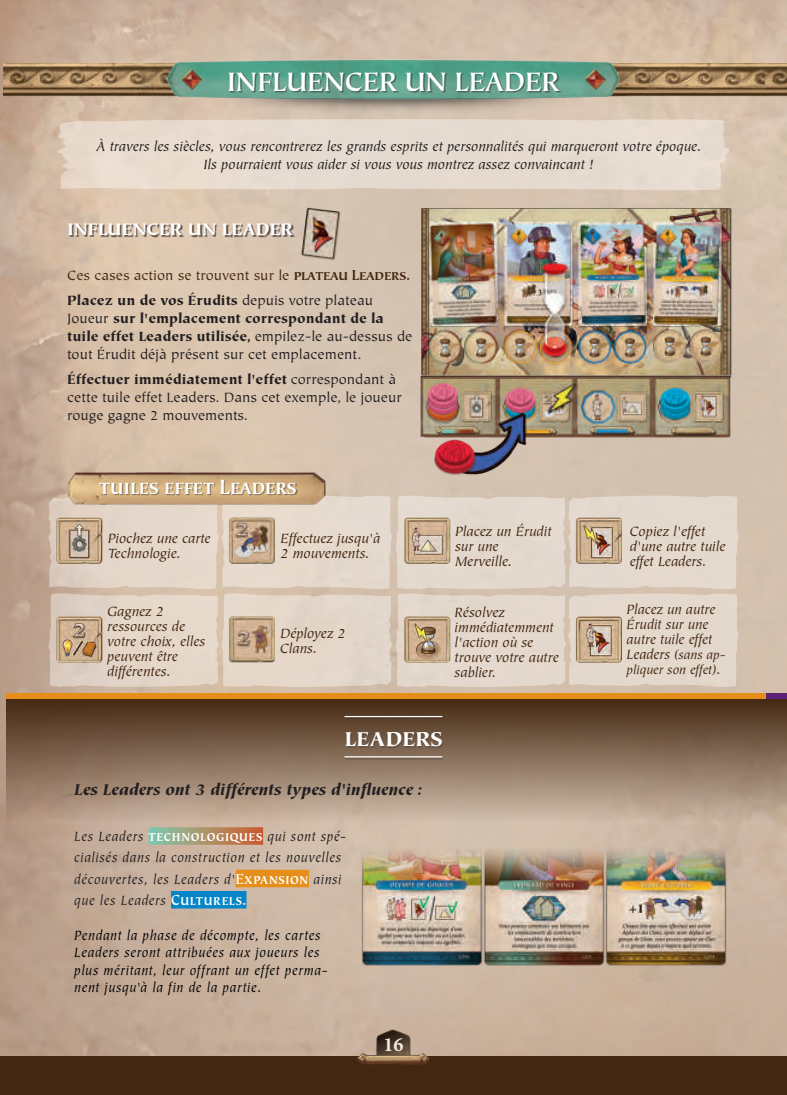
<style>
.page{position:relative;width:787px;height:1095px;background:#fff}
.page>*{position:absolute;margin:0;border:0;box-sizing:border-box;transform-origin:0 0}
.t1{font:700 27.5px "Tiepolo SCEF";letter-spacing:.02em;color:#fff}
.t2{font:900 22.5px "Tiepolo";color:#fff}
.t3{font:700 21.25px "Tiepolo SCEF";color:#fff}
.t4{font:700 20px "Minion Pro";color:#f6ead7}
.t5{font:900 18.75px "Tiepolo";color:#fff}
.t6{font:italic 900 17.5px "Tiepolo";color:#231f20}
.t7{font:italic 15px/15px "Tiepolo";color:#432711}
.t8{font:15px/18px "Tiepolo";color:#231f20}
.t9{font:italic 15px/18px "Tiepolo";color:#231f20;text-align:center}
.t10{font:italic 15px/21.2px "Tiepolo";letter-spacing:.045em;color:#231f20;scale:.92 1}
.t11{font:italic 15px/17.5px "Tiepolo";letter-spacing:.045em;color:#000;scale:.92 1}
.t12{font:15px/25.1px "Tiepolo";color:#432711}
.t13{font:italic 13.75px/15px "Tiepolo";color:#432711}
.s1{font-family:"Tiepolo SCEF";font-weight:700}
.s2{font-weight:900;color:#231f20}
.s3{color:#231f20}
.s4{font-weight:900}
.s5{font-family:"Tiepolo SCEF";font-weight:700;font-style:normal;color:#fff}
.s6{font-size:15px}
</style>
<div class="page">
<img style="left:0;top:0;width:787px;height:1056px">
<div style="left:0;top:1056px;width:787px;height:39px;background:#432711"></div>
<img style="left:349px;top:1021px;width:89px;height:43px">
<svg style="left:7px;top:699px;width:758px;height:122px"></svg>
<div style="left:766px;top:697px;width:21px;height:124px;background:linear-gradient(to bottom,#442813,#c7b29d)"></div>
<div style="left:7px;top:693px;width:758px;height:6px;background:#e58e19"></div>
<div style="left:766px;top:693px;width:21px;height:6px;background:#5e2178"></div>
<img style="left:4px;top:63px;width:783px;height:48px">
<img style="left:162px;top:55px;width:462px;height:61px">
<img style="left:174px;top:63px;width:34px;height:34px">
<img style="left:577px;top:63px;width:34px;height:34px">
<div style="left:229px;top:73px;width:333px;height:20px;background:#231f20;opacity:.5"></div>
<div style="left:57px;top:119px;width:673px;height:71px;background:#e7dbcf"></div>
<svg style="left:48px;top:495px;width:690px;height:192px"></svg>
<div style="left:69px;top:224px;width:226px;height:14px;background:#231f20;opacity:.7"></div>
<div style="left:345px;top:717px;width:99px;height:42px;background:#231f20;opacity:.3"></div>
<hr style="left:344px;top:716px;width:98px;height:1px;background:#fff">
<hr style="left:344px;top:756px;width:98px;height:1px;background:#fff">
<div style="left:149px;top:827px;width:114px;height:18px;background:linear-gradient(to right,#82cbae,#cf5b29)"></div>
<div style="left:236px;top:870px;width:73px;height:17px;background:#e58e19"></div>
<div style="left:171px;top:891px;width:75px;height:17px;background:#0385c8"></div>
<img style="left:295px;top:207px;width:54px;height:53px">
<img style="left:61px;top:467px;width:273px;height:42px">
<div style="left:100px;top:480px;width:198px;height:16px;background:#231f20;opacity:.5"></div>
<img style="left:416px;top:204px;width:319px;height:285px">
<img style="left:358px;top:826px;width:372px;height:146px">
<img style="left:56px;top:518px;width:46px;height:46px">
<img style="left:56px;top:616px;width:46px;height:46px">
<img style="left:229px;top:518px;width:46px;height:46px">
<img style="left:229px;top:616px;width:46px;height:46px">
<img style="left:404px;top:518px;width:46px;height:46px">
<img style="left:404px;top:616px;width:46px;height:46px">
<img style="left:576px;top:518px;width:46px;height:46px">
<img style="left:576px;top:616px;width:46px;height:46px">
<h1 class="t1" style="left:227px;top:65px;width:333px">INFLUENCER UN LEADER</h1>
<p class="t9" style="left:96px;top:138px;width:606px">À travers les siècles, vous rencontrerez les grands esprits et personnalités qui marqueront votre époque.<br>Ils pourraient vous aider si vous vous montrez assez convaincant !</p>
<p class="t5" style="left:67px;top:219px;width:228px">INFLUENCER UN LEADER</p>
<p class="t12" style="left:67px;top:263px;width:345px">Ces cases action se trouvent sur le <span class="s1">plateau Leaders.<br></span><span class="s2">Placez un de vos Érudits</span> <span class="s3">depuis votre plateau</span></p>
<p class="t8" style="left:67px;top:310px;width:346px">Joueur <span class="s4">sur l'emplacement correspondant de la tuile effet Leaders utilisée,</span> empilez-le au-dessus de tout Érudit déjà présent sur cet emplacement.</p>
<p class="t8" style="left:67px;top:371px;width:336px"><span class="s4">Éffectuer immédiatement l'effet</span> correspondant à cette tuile effet Leaders. Dans cet exemple, le joueur rouge gagne 2 mouvements.</p>
<h3 class="t3" style="left:99px;top:474px;width:199px">tuiles effet Leaders</h3>
<p class="t7" style="left:108px;top:532px;width:105px">Piochez une carte<br>Technologie.</p>
<p class="t7" style="left:107px;top:604px;width:100px">Gagnez 2 ressources de votre choix, elles peuvent être différentes.</p>
<p class="t7" style="left:280px;top:532px;width:101px">Effectuez jusqu'à<br>2 mouvements.</p>
<p class="t7" style="left:280px;top:626px;width:67px">Déployez 2<br>Clans.</p>
<p class="t7" style="left:455px;top:524px;width:98px">Placez un Érudit sur une<br>Merveille.</p>
<p class="t7" style="left:454px;top:606px;width:106px">Résolvez immédiatemment l'action où se trouve votre autre sablier.</p>
<h2 class="t2" style="left:344px;top:726px;width:99px">LEADERS</h2>
<p class="t6" style="left:74px;top:780px;width:349px">Les Leaders ont 3 différents types d'influence :</p>
<p class="t10" style="left:74px;top:826px;width:297px">Les Leaders <span class="s5">technologiques</span> qui sont spé&shy;cialisés dans la construction et les nouvelles découvertes, les Leaders d'<span class="s5">Expansion</span> ainsi que les Leaders <span class="s5">Culturels.</span></p>
<p class="t11" style="left:74px;top:927px;width:277px">Pendant la phase de décompte, les cartes Leaders seront attribuées aux joueurs les plus méritant, leur offrant un effet perma&shy;nent jusqu'à la fin de la partie.</p>
<h3 class="t4" style="left:383px;top:1031px;width:21px">16</h3>
<p class="t7" style="left:629px;top:524px;width:97px">Copiez l'effet d'une autre tuile effet Leaders.</p>
<p class="t7" style="left:626px;top:602px;width:90px">Placez un autre<br>Érudit sur une autre tuile effet</p>
<p class="t13" style="left:626px;top:648px;width:101px"><span class="s6">Leaders</span> (sans ap&shy;pliquer son effet)<span class="s6">.</span></p>
</div>
